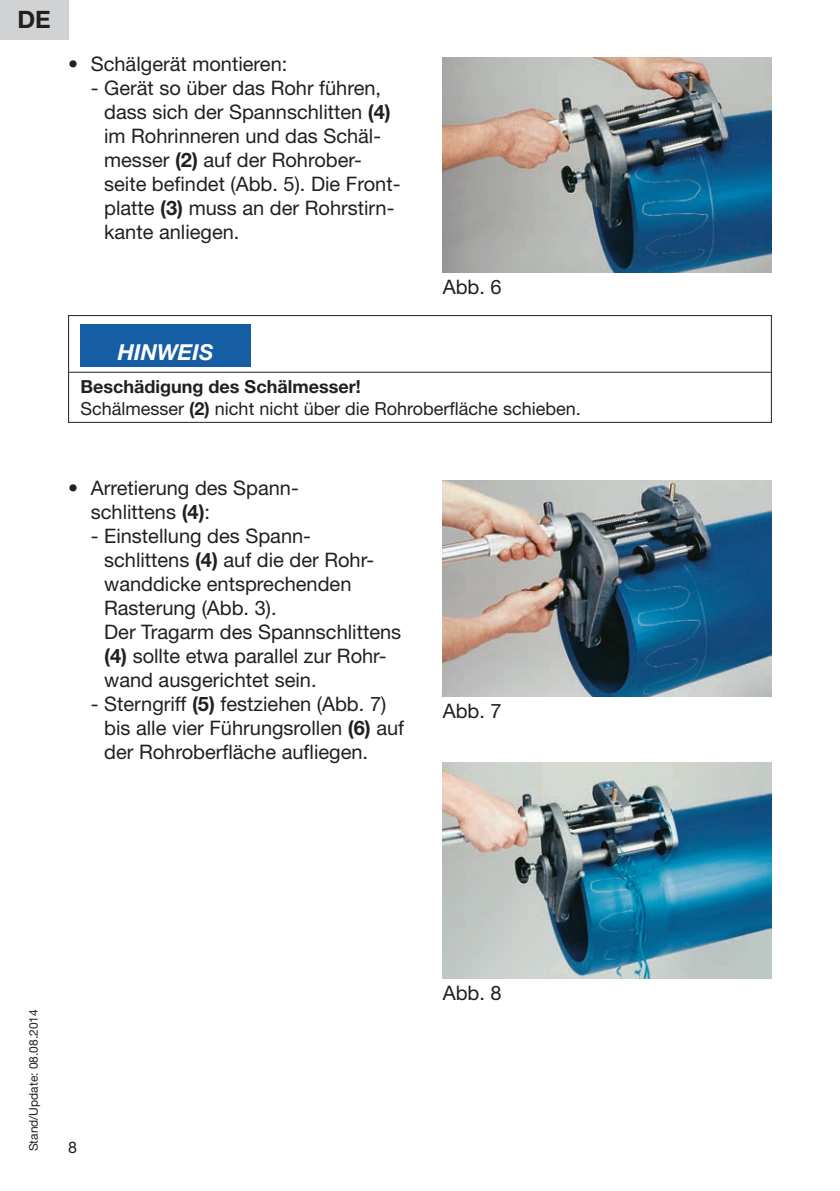
<style>
.page{position:relative;width:840px;height:1191px;background:#fff}
.page>*{position:absolute;margin:0;border:0;box-sizing:border-box;transform-origin:0 0}
.t1{font:700 24px "Helvetica Neue";color:#231f20}
.t2{font:italic 700 22px "Helvetica Neue";color:#fff}
.t3{font:20px/24px "Helvetica Neue";color:#231f20}
.t4{font:18px/21.6px "Helvetica Neue";color:#231f20}
.t5{font:16px "Helvetica Neue";color:#231f20}
.t6{font:12px "Helvetica Neue";color:#231f20}
.s1{font-weight:700}
</style>
<div class="page">
<div style="left:0;top:0;width:68px;height:40px;background:#d1d2d4"></div>
<img style="left:442px;top:57px;width:329px;height:215px">
<hr style="left:69px;top:372px;width:701px;height:1px;background:#231f20">
<div style="left:80px;top:324px;width:170px;height:43px;background:#165ea4"></div>
<div style="left:68px;top:315px;width:703px;height:108px;border:1px solid #231f20"></div>
<img style="left:442px;top:481px;width:329px;height:215px">
<img style="left:442px;top:763px;width:329px;height:215px">
<p class="t1" style="left:17px;top:5px;width:35px">DE</p>
<p class="t3" style="left:68px;top:52px;width:221px">• Schälgerät montieren:</p>
<p class="t3" style="left:104px;top:76px;width:296px;text-indent:-13px">- Gerät so über das Rohr führen, dass sich der Spannschlitten <span class="s1">(4) </span>im Rohrinneren und das Schäl&shy;messer <span class="s1">(2)</span> auf der Rohrober&shy;seite befindet (Abb. 5). Die Front&shy;platte <span class="s1">(3)</span> muss an der Rohrstirn&shy;kante anliegen.</p>
<p class="t3" style="left:442px;top:274px;width:60px">Abb. 6</p>
<p class="t2" style="left:118px;top:339px;width:97px">HINWEIS</p>
<p class="t4" style="left:80px;top:376px;width:501px"><span class="s1">Beschädigung des Schälmesser!<br></span>Schälmesser <span class="s1">(2)</span> nicht nicht über die Rohroberfläche schieben.</p>
<p class="t3" style="left:91px;top:475px;width:209px;text-indent:-23px">• Arretierung des Spann&shy;schlittens <span class="s1">(4)</span>:</p>
<p class="t3" style="left:104px;top:523px;width:298px;text-indent:-13px">- Einstellung des Spann-<br>schlittens <span class="s1">(4)</span> auf die der Rohr&shy;wanddicke entsprechenden<br>Rasterung (Abb. 3).<br>Der Tragarm des Spannschlittens <span class="s1">(4)</span> sollte etwa parallel zur Rohr&shy;wand ausgerichtet sein.</p>
<p class="t3" style="left:104px;top:691px;width:301px;text-indent:-13px">- Sterngriff <span class="s1">(5)</span> festziehen (Abb. 7) bis alle vier Führungsrollen <span class="s1">(6)</span> auf der Rohroberfläche aufliegen.</p>
<p class="t3" style="left:442px;top:698px;width:60px">Abb. 7</p>
<p class="t6" style="left:26px;top:1151px;width:144px;rotate:-90deg">Stand/Update: 08.08.2014</p>
<p class="t5" style="left:68px;top:1137px;width:10px">8</p>
<p class="t3" style="left:442px;top:980px;width:60px">Abb. 8</p>
</div>
